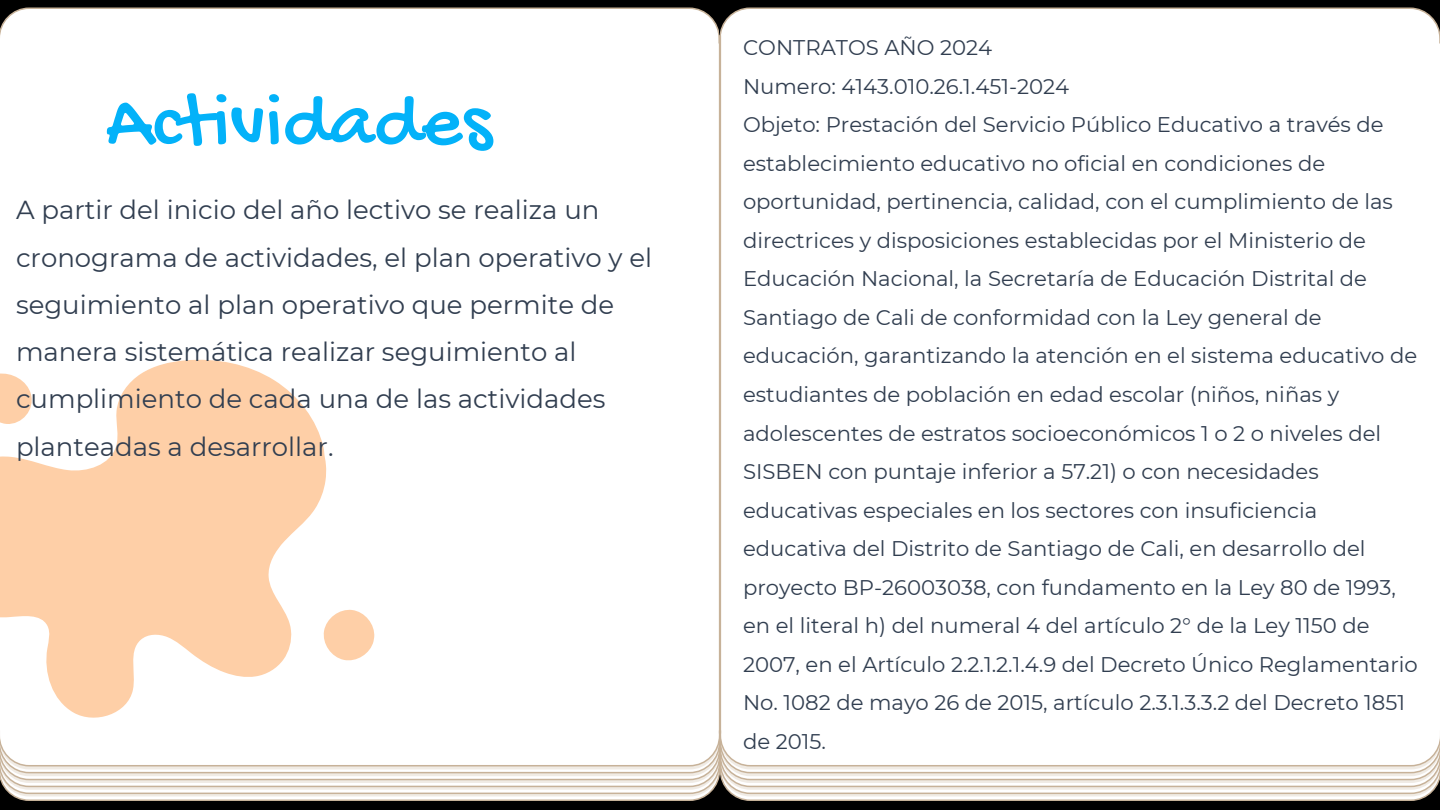
<style>
.page{position:relative;width:1440px;height:810px;background:#fff}
.page>*{position:absolute;margin:0;border:0;box-sizing:border-box;transform-origin:0 0}
.t1{font:80px "Gochi Hand";color:#03b2f9}
.t2{font:26px/47.2px "Montserrat";color:#313e50}
.t3{font:21.2px/38.5px "Montserrat";color:#313e50}
</style>
<div class="page">
<div style="left:720px;top:733px;width:720px;height:77px;background:#000"></div>
<svg style="left:0;top:359px;width:375px;height:359px;fill:#fecfa7"></svg>
<div style="left:0;top:733px;width:720px;height:77px;background:#000"></div>
<svg style="left:0;top:730px;width:1440px;height:71px;background:#f2efea"></svg>
<div style="left:0;top:0;width:720px;height:43px;background:#000"></div>
<div style="left:719px;top:0;width:721px;height:43px;background:#000"></div>
<div style="left:0;top:8px;width:1440px;height:36px;background:#fff"></div>
<hr style="left:719px;top:35px;width:2px;height:699px;background:#c7b299">
<p class="t1" style="left:106px;top:81px;width:387px">Actividades</p>
<p class="t2" style="left:16px;top:187px;width:638px">A partir del inicio del año lectivo se realiza un cronograma de actividades, el plan operativo y el seguimiento al plan operativo que permite de manera sistemática realizar seguimiento al cumplimiento de cada una de las actividades planteadas a desarrollar.</p>
<p class="t3" style="left:743px;top:28px;width:251px">CONTRATOS AÑO 2024</p>
<p class="t3" style="left:743px;top:67px;width:328px">Numero: 4143.010.26.1.451-2024</p>
<p class="t3" style="left:743px;top:106px;width:676px">Objeto: Prestación del Servicio Público Educativo a través de establecimiento educativo no oficial en condiciones de oportunidad, pertinencia, calidad, con el cumplimiento de las directrices y disposiciones establecidas por el Ministerio de Educación Nacional, la Secretaría de Educación Distrital de Santiago de Cali de conformidad con la Ley general de educación, garantizando la atención en el sistema educativo de estudiantes de población en edad escolar (niños, niñas y adolescentes de estratos socioeconómicos 1 o 2 o niveles del SISBEN con puntaje inferior a 57.21) o con necesidades educativas especiales en los sectores con insuficiencia educativa del Distrito de Santiago de Cali, en desarrollo del proyecto BP-26003038, con fundamento en la Ley 80 de 1993, en el literal h) del numeral 4 del artículo 2° de la Ley 1150 de 2007, en el Artículo 2.2.1.2.1.4.9 del Decreto Único Reglamentario No. 1082 de mayo 26 de 2015, artículo 2.3.1.3.3.2 del Decreto 1851 de 2015.</p>
</div>
